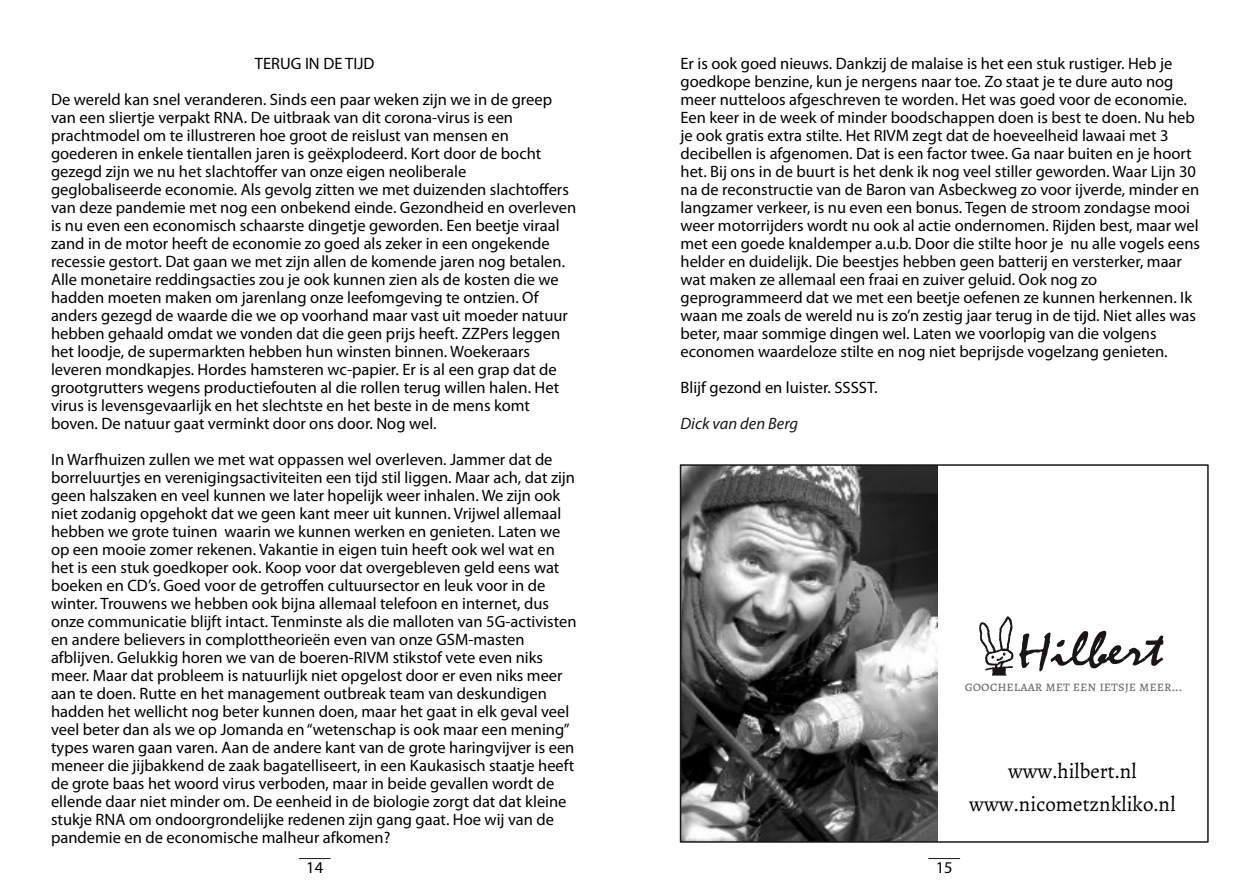
<style>
.page{position:relative;width:1259px;height:893px;background:#fff}
.page>*{position:absolute;margin:0;border:0;box-sizing:border-box;transform-origin:0 0}
.t1{font:51.45px "Mistral";color:#181715;scale:1.28 1}
.t2{font:21px/33px "Alegreya";color:#000;text-align:center}
.t3{font:16.5px/18px "Myriad Pro";color:#000}
.t4{font:italic 16.5px "Myriad Pro";color:#181715}
.t5{font:14.55px "Alegreya SC";color:#676767}
</style>
<div class="page">
<img style="left:683px;top:467px;width:254px;height:373px">
<div style="left:680px;top:464px;width:528px;height:379px;border:2px solid #181715"></div>
<hr style="left:928px;top:858px;width:31px;height:1px;background:#181715">
<hr style="left:299px;top:858px;width:31px;height:1px;background:#181715">
<svg style="left:979px;top:616px;width:34px;height:60px"></svg>
<p class="t3" style="left:51px;top:47px;width:502px;line-height:36px;text-indent:204px">TERUG IN DE TIJD<br>De wereld kan snel veranderen. Sinds een paar weken zijn we in de greep</p>
<p class="t3" style="left:51px;top:110px;width:527px">van een sliertje verpakt RNA. De uitbraak van dit corona-virus is een prachtmodel om te illustreren hoe groot de reislust van mensen en goederen in enkele tientallen jaren is geëxplodeerd. Kort door de bocht gezegd zijn we nu het slachtoffer van onze eigen neoliberale geglobaliseerde economie. Als gevolg zitten we met duizenden slachtoffers van deze pandemie met nog een onbekend einde. Gezondheid en overleven is nu even een economisch schaarste dingetje geworden. Een beetje viraal zand in de motor heeft de economie zo goed als zeker in een ongekende recessie gestort. Dat gaan we met zijn allen de komende jaren nog betalen.<br>Alle monetaire reddingsacties zou je ook kunnen zien als de kosten die we hadden moeten maken om jarenlang onze leefomgeving te ontzien. Of anders gezegd de waarde die we op voorhand maar vast uit moeder natuur hebben gehaald omdat we vonden dat die geen prijs heeft. ZZPers leggen het loodje, de supermarkten hebben hun winsten binnen. Woekeraars leveren mondkapjes. Hordes hamsteren wc-papier. Er is al een grap dat de grootgrutters wegens productiefouten al die rollen terug willen halen. Het virus is levensgevaarlijk en het slechtste en het beste in de mens komt boven. De natuur gaat verminkt door ons door. Nog wel.</p>
<p class="t3" style="left:51px;top:452px;width:527px">In Warfhuizen zullen we met wat oppassen wel overleven. Jammer dat de borreluurtjes en verenigingsactiviteiten een tijd stil liggen. Maar ach, dat zijn geen halszaken en veel kunnen we later hopelijk weer inhalen. We zijn ook niet zodanig opgehokt dat we geen kant meer uit kunnen. Vrijwel allemaal hebben we grote tuinen waarin we kunnen werken en genieten. Laten we op een mooie zomer rekenen. Vakantie in eigen tuin heeft ook wel wat en het is een stuk goedkoper ook. Koop voor dat overgebleven geld eens wat boeken en CD’s. Goed voor de getroffen cultuursector en leuk voor in de winter. Trouwens we hebben ook bijna allemaal telefoon en internet, dus onze communicatie blijft intact. Tenminste als die malloten van 5G-activisten en andere believers in complottheorieën even van onze GSM-masten afblijven. Gelukkig horen we van de boeren-RIVM stikstof vete even niks meer. Maar dat probleem is natuurlijk niet opgelost door er even niks meer aan te doen. Rutte en het management outbreak team van deskundigen hadden het wellicht nog beter kunnen doen, maar het gaat in elk geval veel veel beter dan als we op Jomanda en “wetenschap is ook maar een mening” types waren gaan varen. Aan de andere kant van de grote haringvijver is een meneer die jijbakkend de zaak bagatelliseert, in een Kaukasisch staatje heeft de grote baas het woord virus verboden, maar in beide gevallen wordt de ellende daar niet minder om. De eenheid in de biologie zorgt dat dat kleine stukje RNA om ondoorgrondelijke redenen zijn gang gaat. Hoe wij van de pandemie en de economische malheur afkomen?</p>
<p class="t3" style="left:680px;top:56px;width:521px">Er is ook goed nieuws. Dankzij de malaise is het een stuk rustiger. Heb je goedkope benzine, kun je nergens naar toe. Zo staat je te dure auto nog meer nutteloos afgeschreven te worden. Het was goed voor de economie.<br>Een keer in de week of minder boodschappen doen is best te doen. Nu heb je ook gratis extra stilte. Het RIVM zegt dat de hoeveelheid lawaai met 3 decibellen is afgenomen. Dat is een factor twee. Ga naar buiten en je hoort het. Bij ons in de buurt is het denk ik nog veel stiller geworden. Waar Lijn 30 na de reconstructie van de Baron van Asbeckweg zo voor ijverde, minder en langzamer verkeer, is nu even een bonus. Tegen de stroom zondagse mooi weer motorrijders wordt nu ook al actie ondernomen. Rijden best, maar wel met een goede knaldemper a.u.b. Door die stilte hoor je nu alle vogels eens helder en duidelijk. Die beestjes hebben geen batterij en versterker, maar wat maken ze allemaal een fraai en zuiver geluid. Ook nog zo geprogrammeerd dat we met een beetje oefenen ze kunnen herkennen. Ik waan me zoals de wereld nu is zo’n zestig jaar terug in de tijd. Niet alles was beter, maar sommige dingen wel. Laten we voorlopig van die volgens economen waardeloze stilte en nog niet beprijsde vogelzang genieten.</p>
<p class="t3" style="left:680px;top:380px;width:199px">Blijf gezond en luister. SSSST.</p>
<p class="t4" style="left:680px;top:417px;width:119px">Dick van den Berg</p>
<h1 class="t1" style="left:1017px;top:634px;width:115px;rotate:-1deg">Hilbert</h1>
<p class="t5" style="left:964px;top:676px;width:219px">goochelaar met een ietsje meer...</p>
<p class="t2" style="left:969px;top:754px;width:208px">www.hilbert.nl www.nicometznkliko.nl</p>
<p class="t3" style="left:306px;top:859px;width:18px">14</p>
<p class="t3" style="left:935px;top:859px;width:18px">15</p>
</div>
